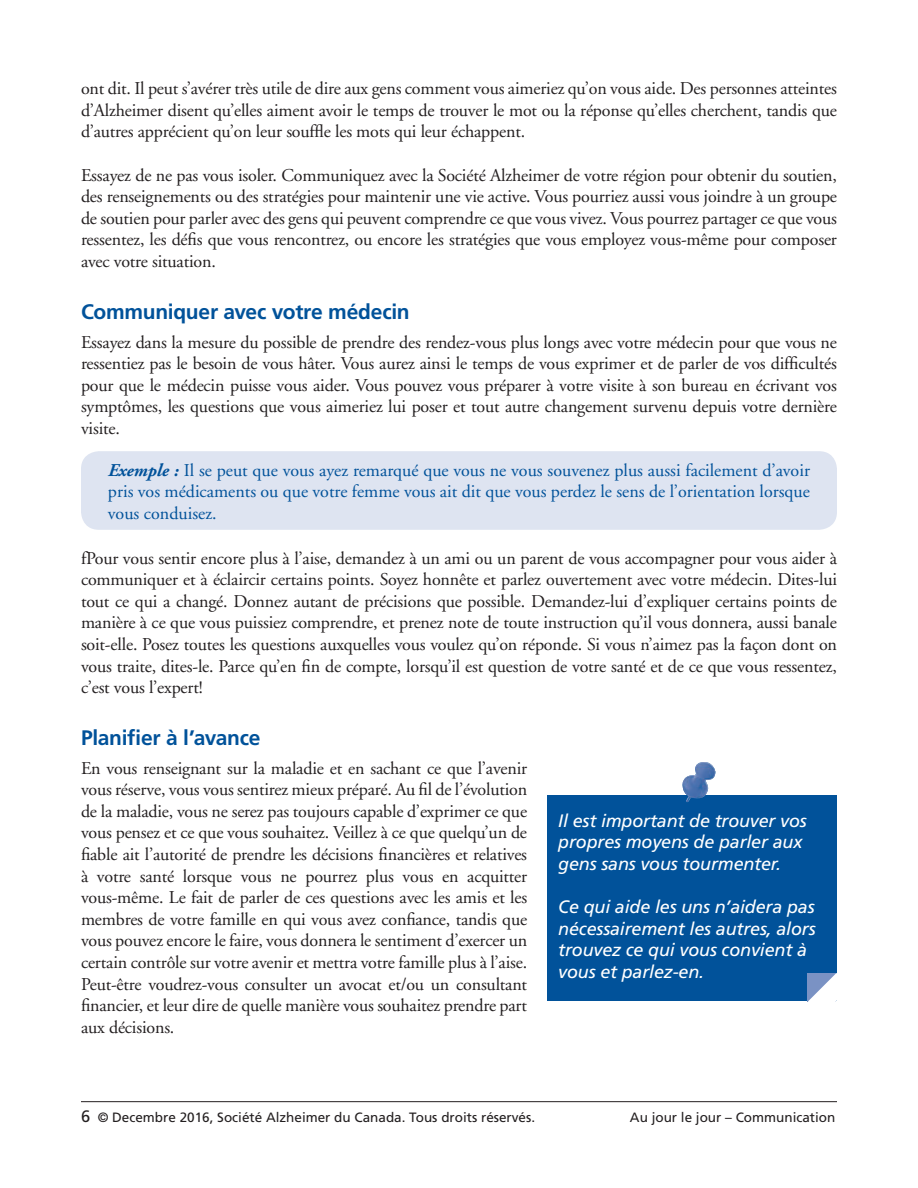
<style>
.page{position:relative;width:918px;height:1188px;background:#fff}
.page>*{position:absolute;margin:0;border:0;box-sizing:border-box;transform-origin:0 0}
.Headline_1{font:700 21px "Frutiger";letter-spacing:-.015em;color:#01529a}
.Paragraph_Style_1{font:18px/21.6px "Adobe Garamond";letter-spacing:-.01em;color:#231f20;text-align:justify}
.Text_in_Blue_Tint_bo{font:18px/21.6px "Adobe Garamond";color:#01529a;text-align:justify}
.Call_outs_in_blue_bo{font:italic 18px/21.6px "Frutiger";letter-spacing:-.01em;color:#fff}
.t1{font:13.5px "Frutiger";color:#231f20}
.s1{font-weight:700;font-style:italic}
.s2{font-size:16.5px}
</style>
<div class="page">
<hr style="left:81px;top:1101px;width:756px;height:1px;background:#231f20">
<div style="left:81px;top:451px;width:756px;height:79px;background:#dee4f1;border-radius:18px"></div>
<div style="left:547px;top:795px;width:289px;height:206px;background:#01529a"></div>
<svg style="left:808px;top:973px;width:29px;height:29px"></svg>
<img style="left:682px;top:762px;width:34px;height:40px">
<p class="Paragraph_Style_1" style="left:81px;top:78px;width:757px">ont dit. Il peut s’avérer très utile de dire aux gens comment vous aimeriez qu’on vous aide. Des personnes atteintes d’Alzheimer disent qu’elles aiment avoir le temps de trouver le mot ou la réponse qu’elles cherchent, tandis que d’autres apprécient qu’on leur souffle les mots qui leur échappent.</p>
<p class="Paragraph_Style_1" style="left:81px;top:165px;width:758px">Essayez de ne pas vous isoler. Communiquez avec la Société Alzheimer de votre région pour obtenir du soutien, des renseignements ou des stratégies pour maintenir une vie active. Vous pourriez aussi vous joindre à un groupe de soutien pour parler avec des gens qui peuvent comprendre ce que vous vivez. Vous pourrez partager ce que vous ressentez, les défis que vous rencontrez, ou encore les stratégies que vous employez vous-même pour composer avec votre situation.</p>
<p class="Headline_1" style="left:81px;top:300px;width:330px">Communiquer avec votre médecin</p>
<p class="Paragraph_Style_1" style="left:81px;top:331px;width:757px">Essayez dans la mesure du possible de prendre des rendez-vous plus longs avec votre médecin pour que vous ne ressentiez pas le besoin de vous hâter. Vous aurez ainsi le temps de vous exprimer et de parler de vos difficultés pour que le médecin puisse vous aider. Vous pouvez vous préparer à votre visite à son bureau en écrivant vos symptômes, les questions que vous aimeriez lui poser et tout autre changement survenu depuis votre dernière visite.</p>
<p class="Text_in_Blue_Tint_bo" style="left:108px;top:460px;width:704px"><span class="s1">Exemple :</span> Il se peut que vous ayez remarqué que vous ne vous souvenez plus aussi facilement d’avoir pris vos médicaments ou que votre femme vous ait dit que vous perdez le sens de l’orientation lorsque vous conduisez.</p>
<p class="Paragraph_Style_1" style="left:81px;top:547px;width:758px">fPour vous sentir encore plus à l’aise, demandez à un ami ou un parent de vous accompagner pour vous aider à communiquer et à éclaircir certains points. Soyez honnête et parlez ouvertement avec votre médecin. Dites-lui tout ce qui a changé. Donnez autant de précisions que possible. Demandez-lui d’expliquer certains points de manière à ce que vous puissiez comprendre, et prenez note de toute instruction qu’il vous donnera, aussi banale soit-elle. Posez toutes les questions auxquelles vous voulez qu’on réponde. Si vous n’aimez pas la façon dont on vous traite, dites-le. Parce qu’en fin de compte, lorsqu’il est question de votre santé et de ce que vous ressentez, c’est vous l’expert!</p>
<p class="Headline_1" style="left:81px;top:726px;width:181px">Planifier à l’avance</p>
<p class="Paragraph_Style_1" style="left:81px;top:758px;width:448px">En vous renseignant sur la maladie et en sachant ce que l’avenir vous réserve, vous vous sentirez mieux préparé. Au fil de l’évolution de la maladie, vous ne serez pas toujours capable d’exprimer ce que vous pensez et ce que vous souhaitez. Veillez à ce que quelqu’un de fiable ait l’autorité de prendre les décisions financières et relatives à votre santé lorsque vous ne pourrez plus vous en acquitter vous-même. Le fait de parler de ces questions avec les amis et les membres de votre famille en qui vous avez confiance, tandis que vous pouvez encore le faire, vous donnera le sentiment d’exercer un certain contrôle sur votre avenir et mettra votre famille plus à l’aise.<br>Peut-être voudrez-vous consulter un avocat et/ou un consultant financier, et leur dire de quelle manière vous souhaitez prendre part aux décisions.</p>
<p class="Call_outs_in_blue_bo" style="left:558px;top:809px;width:250px">Il est important de trouver vos propres moyens de parler aux gens sans vous tourmenter.</p>
<p class="Call_outs_in_blue_bo" style="left:558px;top:896px;width:259px">Ce qui aide les uns n’aidera pas nécessairement les autres, alors trouvez ce qui vous convient à vous et parlez-en.</p>
<p class="t1" style="left:81px;top:1109px;width:456px"><span class="s2">6</span> © Decembre 2016, Société Alzheimer du Canada. Tous droits réservés.</p>
<p class="t1" style="left:630px;top:1109px;width:207px">Au jour le jour – Communication</p>
</div>
